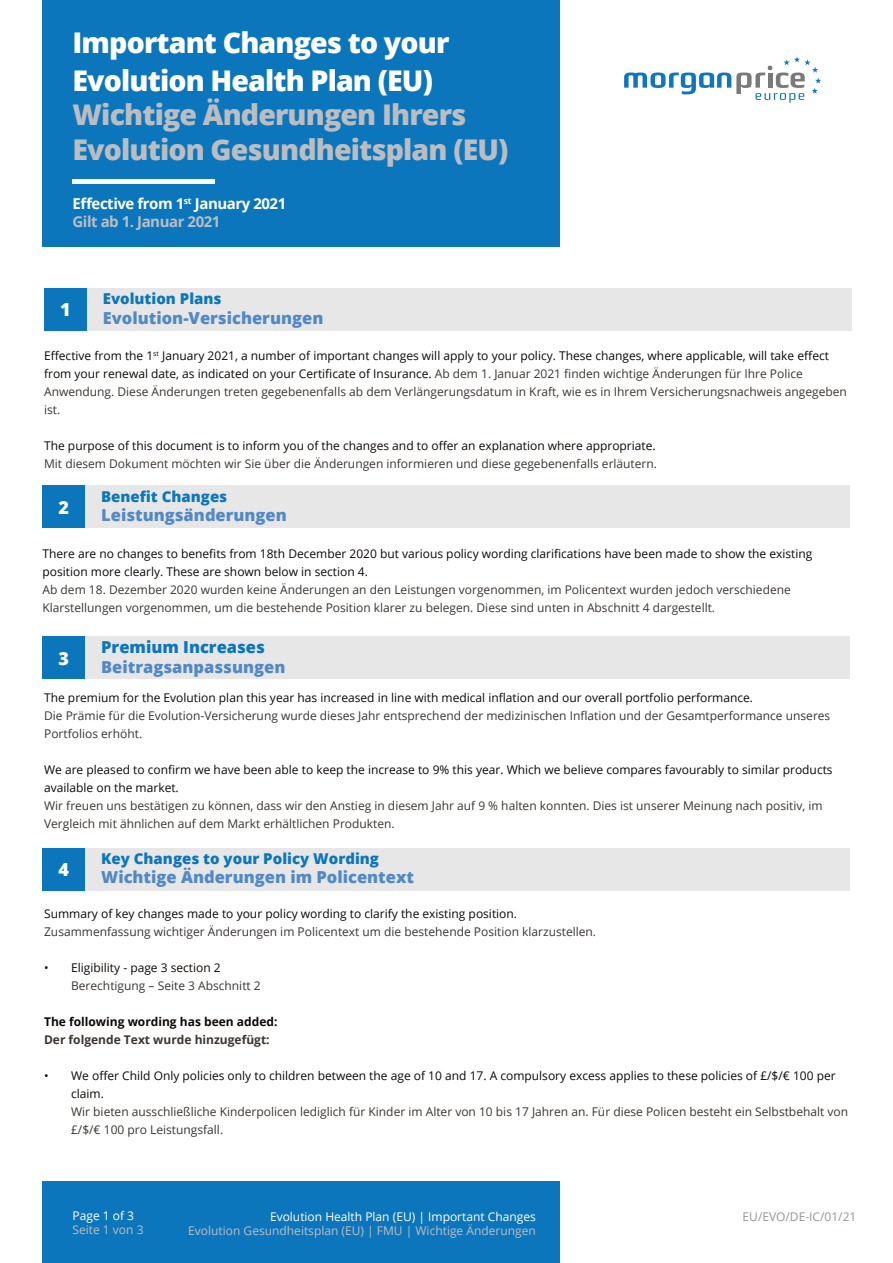
<style>
.page{position:relative;width:893px;height:1263px;background:#fff}
.page>*{position:absolute;margin:0;border:0;box-sizing:border-box;transform-origin:0 0}
.t1{font:800 28.5px/34.2px "Open Sans";letter-spacing:-.03em;color:#bcbdc0}
.t2{font:800 28.5px/37.8px "Open Sans";letter-spacing:-.03em;color:#fff}
.t3{font:800 18px "Open Sans";color:#fff}
.t4{font:800 16.5px "Open Sans";color:#5188c7}
.t5{font:800 16.5px "Open Sans";color:#0c76bd}
.t6{font:800 15px "Open Sans";color:#0c76bd}
.t7{font:700 15px "Open Sans";letter-spacing:-.03em;color:#fff}
.t8{font:700 15px "Open Sans";letter-spacing:-.03em;color:#bcbdc0}
.Main_text_body{font:12px/18px "Open Sans";color:#3b3532}
.Main_text_body-2{font:12px/18px "Open Sans";color:#0c0806}
.Main_text_body-3{font:700 12px/18px "Open Sans";color:#0c0806}
.t9{font:12px "Open Sans";color:#bcbdc0}
.t10{font:12px "Open Sans";color:#fff}
.t11{font:12px "Open Sans";color:#939598}
.s1{color:#3b3532}
.s2{color:#0c0806}
</style>
<div class="page">
<div style="left:43px;top:1181px;width:517px;height:82px;background:#0c76bd"></div>
<svg style="left:624px;top:57px;width:197px;height:46px"></svg>
<div style="left:43px;top:0;width:517px;height:247px;background:#0c76bd"></div>
<hr style="left:73px;top:180px;width:142px;height:4px;background:#fff">
<div style="left:44px;top:288px;width:808px;height:42px;background:#e6e7e6"></div>
<div style="left:44px;top:288px;width:43px;height:42px;background:#0c76bd"></div>
<div style="left:43px;top:486px;width:807px;height:42px;background:#e6e7e6"></div>
<div style="left:43px;top:486px;width:42px;height:42px;background:#0c76bd"></div>
<div style="left:43px;top:636px;width:807px;height:43px;background:#e6e7e6"></div>
<div style="left:43px;top:636px;width:42px;height:43px;background:#0c76bd"></div>
<div style="left:43px;top:848px;width:807px;height:43px;background:#e6e7e6"></div>
<div style="left:43px;top:848px;width:42px;height:43px;background:#0c76bd"></div>
<p class="t2" style="left:73px;top:23px;width:378px">Important Changes to your<br>Evolution Health Plan (EU)</p>
<p class="t1" style="left:73px;top:96px;width:437px">Wichtige Änderungen Ihrers<br>Evolution Gesundheitsplan (EU)</p>
<p class="t7" style="left:73px;top:193px;width:215px">Effective from 1<sup>st</sup> January 2021</p>
<p class="t8" style="left:73px;top:211px;width:149px">Gilt ab 1. Januar 2021</p>
<p class="t3" style="left:60px;top:296px;width:12px">1</p>
<p class="t6" style="left:103px;top:287px;width:120px">Evolution Plans</p>
<p class="t4" style="left:103px;top:306px;width:222px">Evolution-Versicherungen</p>
<p class="Main_text_body-2" style="left:44px;top:346px;width:804px">Effective from the 1<sup>st</sup> January 2021, a number of important changes will apply to your policy. These changes, where applicable, will take effect from your renewal date, as indicated on your Certificate of Insurance. <span class="s1">Ab dem 1. Januar 2021 finden wichtige Änderungen für Ihre Police Anwendung. Diese Änderungen treten gegebenenfalls ab dem Verlängerungsdatum in Kraft, wie es in Ihrem Versicherungsnachweis angegeben ist.</span></p>
<p class="Main_text_body-2" style="left:44px;top:436px;width:613px">The purpose of this document is to inform you of the changes and to offer an explanation where appropriate.</p>
<p class="Main_text_body" style="left:44px;top:454px;width:614px">Mit diesem Dokument möchten wir Sie über die Änderungen informieren und diese gegebenenfalls erläutern.</p>
<p class="t6" style="left:101px;top:485px;width:128px">Benefit Changes</p>
<p class="t4" style="left:101px;top:503px;width:187px">Leistungsänderungen</p>
<p class="Main_text_body-2" style="left:43px;top:544px;width:771px">There are no changes to benefits from 18th December 2020 but various policy wording clarifications have been made to show the existing position more clearly. These are shown below in section 4.</p>
<p class="Main_text_body" style="left:43px;top:580px;width:750px">Ab dem 18. Dezember 2020 wurden keine Änderungen an den Leistungen vorgenommen, im Policentext wurden jedoch verschiedene<br>Klarstellungen vorgenommen, um die bestehende Position klarer zu belegen. Diese sind unten in Abschnitt 4 dargestellt.</p>
<p class="t3" style="left:59px;top:644px;width:12px">3</p>
<p class="t3" style="left:59px;top:493px;width:12px">2</p>
<p class="t5" style="left:101px;top:634px;width:165px">Premium Increases</p>
<p class="t4" style="left:101px;top:654px;width:186px">Beitragsanpassungen</p>
<p class="Main_text_body-2" style="left:44px;top:688px;width:710px">The premium for the Evolution plan this year has increased in line with medical inflation and our overall portfolio performance.</p>
<p class="Main_text_body" style="left:44px;top:706px;width:788px">Die Prämie für die Evolution-Versicherung wurde dieses Jahr entsprechend der medizinischen Inflation und der Gesamtperformance unseres<br>Portfolios erhöht.</p>
<p class="Main_text_body-2" style="left:44px;top:760px;width:790px">We are pleased to confirm we have been able to keep the increase to 9% this year. Which we believe compares favourably to similar products available on the market.</p>
<p class="Main_text_body" style="left:44px;top:796px;width:780px">Wir freuen uns bestätigen zu können, dass wir den Anstieg in diesem Jahr auf 9 % halten konnten. Dies ist unserer Meinung nach positiv, im<br>Vergleich mit ähnlichen auf dem Markt erhältlichen Produkten.</p>
<p class="t3" style="left:59px;top:856px;width:12px">4</p>
<p class="t6" style="left:101px;top:847px;width:279px">Key Changes to your Policy Wording</p>
<p class="t4" style="left:101px;top:865px;width:314px">Wichtige Änderungen im Policentext</p>
<p class="Main_text_body" style="left:44px;top:904px;width:553px"><span class="s2">Summary of key changes made to your policy wording to clarify the existing position.<br></span>Zusammenfassung wichtiger Änderungen im Policentext um die bestehende Position klarzustellen.</p>
<p class="Main_text_body" style="left:71px;top:958px;width:191px;text-indent:-27px"><span class="s2">• Eligibility - page 3 section 2<br></span>Berechtigung – Seite 3 Abschnitt 2</p>
<p class="Main_text_body-3" style="left:44px;top:1012px;width:235px">The following wording has been added:<br><span class="s1">Der folgende Text wurde hinzugefügt:</span></p>
<p class="Main_text_body" style="left:71px;top:1066px;width:778px;text-indent:-27px"><span class="s2">• We offer Child Only policies only to children between the age of 10 and 17. A compulsory excess applies to these policies of £/$/€ 100 per claim.<br></span>Wir bieten ausschließliche Kinderpolicen lediglich für Kinder im Alter von 10 bis 17 Jahren an. Für diese Policen besteht ein Selbstbehalt von £/$/€ 100 pro Leistungsfall.</p>
<p class="t10" style="left:73px;top:1207px;width:63px">Page 1 of 3</p>
<p class="t9" style="left:73px;top:1222px;width:73px">Seite 1 von 3</p>
<p class="t10" style="left:270px;top:1208px;width:267px">Evolution Health Plan (EU) | Important Changes</p>
<p class="t11" style="left:743px;top:1208px;width:115px">EU/EVO/DE-IC/01/21</p>
<p class="t9" style="left:188px;top:1222px;width:349px">Evolution Gesundheitsplan (EU) | FMU | Wichtige Änderungen</p>
</div>
